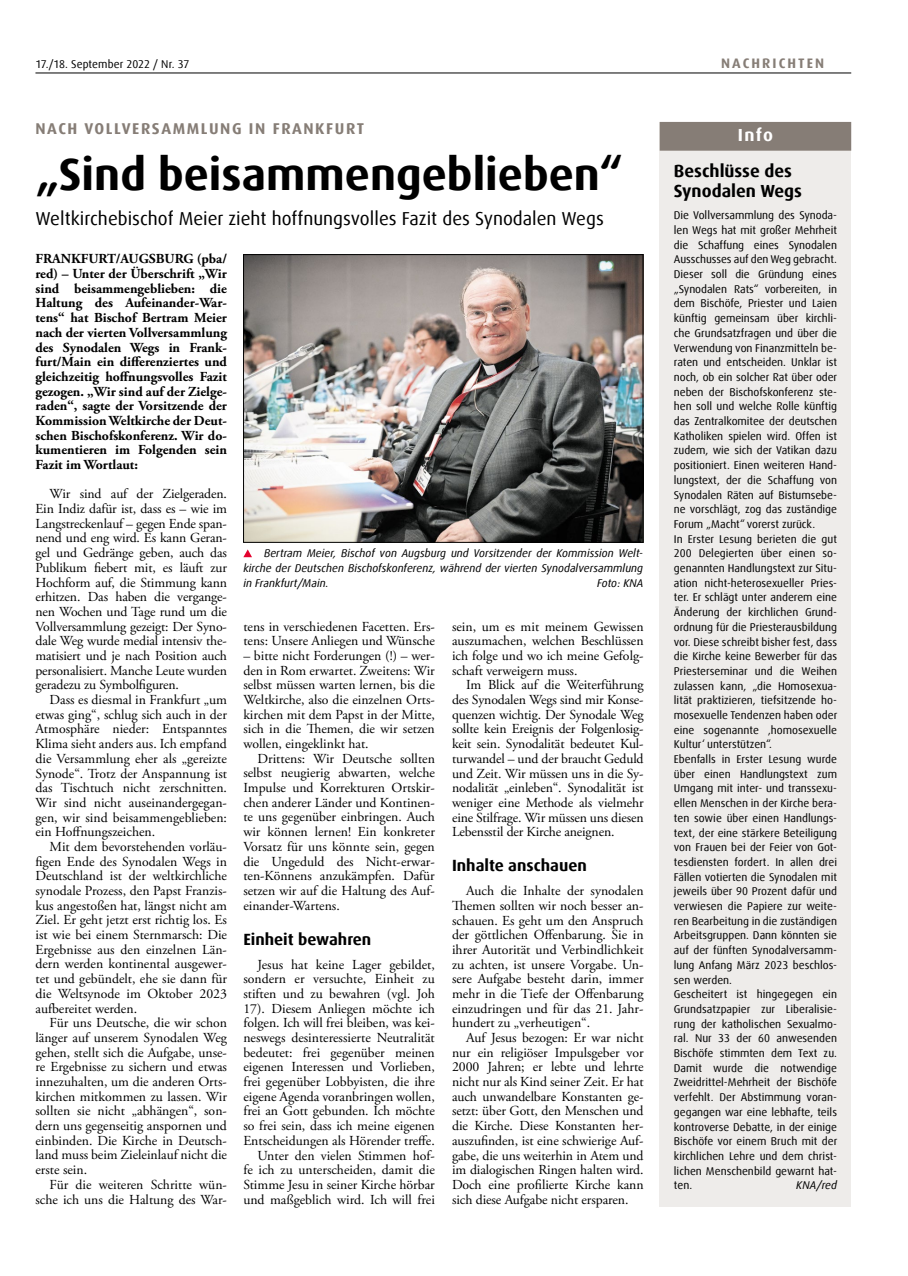
<style>
.page{position:relative;width:908px;height:1276px;background:#fff}
.page>*{position:absolute;margin:0;border:0;box-sizing:border-box;transform-origin:0 0}
.t1{font:700 45px "Dax Offc Pro";color:#000}
.t2{font:18.75px "Dax Offc Pro";color:#000}
.t3{font:700 17.5px/20px "Dax Offc Pro";color:#000}
.t4{font:700 17.5px "Dax Offc Pro";color:#fff}
.t5{font:700 16.25px "Dax Offc Pro";color:#000}
.t6{font:700 15.62px "Dax Offc Pro";letter-spacing:.1em;color:#867d76}
.t7{font:13.75px/14.6px "Adobe Garamond Pro";color:#000;text-align:justify}
.t8{font:700 13.75px/14.6px "Adobe Garamond Pro";color:#000;text-align:justify}
.t9{font:700 13.75px "Dax Offc Pro";letter-spacing:.15em;color:#867d76}
.t10{font:11.25px/14.8px "Dax Offc Pro";color:#000}
.t11{font:italic 11.25px/14.8px "Dax Offc Pro";color:#000;text-align:justify}
</style>
<div class="page">
<hr style="left:35px;top:73px;width:815px;height:1px;background:#000">
<img style="left:245px;top:256px;width:396px;height:284px">
<div style="left:243px;top:254px;width:400px;height:288px;border:1px solid #000"></div>
<svg style="left:243px;top:549px;width:9px;height:8px"></svg>
<div style="left:659px;top:122px;width:191px;height:1084px;background:#eeecea"></div>
<div style="left:659px;top:122px;width:191px;height:29px;background:#867d76"></div>
<p class="t10" style="left:35px;top:56px;width:155px">17./18. September 2022 / Nr. 37</p>
<p class="t9" style="left:720px;top:54px;width:104px">NACHRICHTEN</p>
<p class="t6" style="left:35px;top:118px;width:330px">NACH VOLLVERSAMMLUNG IN FRANKFURT</p>
<h1 class="t1" style="left:35px;top:145px;width:588px">„Sind beisammengeblieben“</h1>
<h2 class="t2" style="left:35px;top:206px;width:569px">Weltkirchebischof Meier zieht hoffnungsvolles Fazit des Synodalen Wegs</h2>
<p class="t8" style="left:35px;top:252px;width:193px">FRANKFURT/AUGSBURG (pba/ red) – Unter der Überschrift „Wir sind beisammengeblieben: die Haltung des Aufeinander-War&shy;tens“ hat Bischof Bertram Meier nach der vierten Vollversammlung des Synodalen Wegs in Frank&shy;furt/Main ein differenziertes und gleichzeitig hoffnungsvolles Fazit gezogen. „Wir sind auf der Zielge&shy;raden“, sagte der Vorsitzende der Kommission Weltkirche der Deut&shy;schen Bischofskonferenz. Wir do&shy;kumentieren im Folgenden sein Fazit im Wortlaut:</p>
<p class="t7" style="left:35px;top:487px;width:193px;text-indent:14px">Wir sind auf der Zielgeraden.<br>Ein Indiz dafür ist, dass es – wie im Langstreckenlauf – gegen Ende span&shy;nend und eng wird. Es kann Geran&shy;gel und Gedränge geben, auch das Publikum fiebert mit, es läuft zur Hochform auf, die Stimmung kann erhitzen. Das haben die vergange&shy;nen Wochen und Tage rund um die Vollversammlung gezeigt: Der Syno&shy;dale Weg wurde medial intensiv the&shy;matisiert und je nach Position auch personalisiert. Manche Leute wurden geradezu zu Symbolfiguren.</p>
<p class="t7" style="left:35px;top:693px;width:193px;text-indent:14px">Dass es diesmal in Frankfurt „um etwas ging“, schlug sich auch in der Atmosphäre nieder: Entspanntes Klima sieht anders aus. Ich empfand die Versammlung eher als „gereizte Synode“. Trotz der Anspannung ist das Tischtuch nicht zerschnitten.<br>Wir sind nicht auseinandergegan&shy;gen, wir sind beisammengeblieben: ein Hoffnungszeichen.</p>
<p class="t7" style="left:35px;top:839px;width:193px;text-indent:14px">Mit dem bevorstehenden vorläu&shy;figen Ende des Synodalen Wegs in Deutschland ist der weltkirchliche synodale Prozess, den Papst Franzis&shy;kus angestoßen hat, längst nicht am Ziel. Er geht jetzt erst richtig los. Es ist wie bei einem Sternmarsch: Die Ergebnisse aus den einzelnen Län&shy;dern werden kontinental ausgewer&shy;tet und gebündelt, ehe sie dann für die Weltsynode im Oktober 2023 aufbereitet werden.</p>
<p class="t7" style="left:35px;top:1016px;width:193px;text-indent:14px">Für uns Deutsche, die wir schon länger auf unserem Synodalen Weg gehen, stellt sich die Aufgabe, unse&shy;re Ergebnisse zu sichern und etwas innezuhalten, um die anderen Orts&shy;kirchen mitkommen zu lassen. Wir sollten sie nicht „abhängen“, son&shy;dern uns gegenseitig anspornen und einbinden. Die Kirche in Deutsch&shy;land muss beim Zieleinlauf nicht die erste sein.</p>
<p class="t7" style="left:35px;top:1177px;width:193px;text-align:right">Für die weiteren Schritte wün&shy;sche ich uns die Haltung des War-</p>
<p class="t11" style="left:243px;top:546px;width:401px;text-indent:21px">Bertram Meier, Bischof von Augsburg und Vorsitzender der Kommission Welt&shy;kirche der Deutschen Bischofskonferenz, während der vierten Synodalversammlung in Frankfurt/Main.</p>
<p class="t11" style="left:597px;top:575px;width:48px">Foto: KNA</p>
<p class="t7" style="left:243px;top:619px;width:193px">tens in verschiedenen Facetten. Ers&shy;tens: Unsere Anliegen und Wünsche</p>
<p class="t7" style="left:243px;top:648px;width:193px">– bitte nicht Forderungen (!) – wer&shy;den in Rom erwartet. Zweitens: Wir selbst müssen warten lernen, bis die Weltkirche, also die einzelnen Orts&shy;kirchen mit dem Papst in der Mitte, sich in die Themen, die wir setzen wollen, eingeklinkt hat.</p>
<p class="t7" style="left:243px;top:751px;width:193px;text-indent:14px">Drittens: Wir Deutsche sollten selbst neugierig abwarten, welche Impulse und Korrekturen Ortskir&shy;chen anderer Länder und Kontinen&shy;te uns gegenüber einbringen. Auch wir können lernen! Ein konkreter Vorsatz für uns könnte sein, gegen die Ungeduld des Nicht-erwar&shy;ten-Könnens anzukämpfen. Dafür setzen wir auf die Haltung des Auf&shy;einander-Wartens.</p>
<p class="t5" style="left:243px;top:928px;width:129px">Einheit bewahren</p>
<p class="t7" style="left:243px;top:957px;width:193px;text-align:right">Jesus hat keine Lager gebildet, sondern er versuchte, Einheit zu stiften und zu bewahren (vgl. Joh 17). Diesem Anliegen möchte ich folgen. Ich will frei bleiben, was kei&shy;neswegs desinteressierte Neutralität bedeutet: frei gegenüber meinen eigenen Interessen und Vorlieben, frei gegenüber Lobbyisten, die ihre eigene Agenda voranbringen wollen, frei an Gott gebunden. Ich möchte so frei sein, dass ich meine eigenen Entscheidungen als Hörender treffe.<br>Unter den vielen Stimmen hof-<br>fe ich zu unterscheiden, damit die Stimme Jesu in seiner Kirche hörbar und maßgeblich wird. Ich will frei</p>
<p class="t7" style="left:452px;top:619px;width:193px">sein, um es mit meinem Gewissen auszumachen, welchen Beschlüssen ich folge und wo ich meine Gefolg&shy;schaft verweigern muss.</p>
<p class="t7" style="left:452px;top:678px;width:193px;text-indent:14px">Im Blick auf die Weiterführung des Synodalen Wegs sind mir Konse&shy;quenzen wichtig. Der Synodale Weg sollte kein Ereignis der Folgenlosig&shy;keit sein. Synodalität bedeutet Kul&shy;turwandel – und der braucht Geduld und Zeit. Wir müssen uns in die Sy&shy;nodalität „einleben“. Synodalität ist weniger eine Methode als vielmehr eine Stilfrage. Wir müssen uns diesen Lebensstil der Kirche aneignen.</p>
<p class="t5" style="left:452px;top:855px;width:136px">Inhalte anschauen</p>
<p class="t7" style="left:452px;top:884px;width:193px;text-indent:14px">Auch die Inhalte der synodalen Themen sollten wir noch besser an&shy;schauen. Es geht um den Anspruch der göttlichen Offenbarung. Sie in ihrer Autorität und Verbindlichkeit zu achten, ist unsere Vorgabe. Un&shy;sere Aufgabe besteht darin, immer mehr in die Tiefe der Offenbarung einzudringen und für das 21. Jahr&shy;hundert zu „verheutigen“.</p>
<p class="t7" style="left:452px;top:1031px;width:193px;text-indent:14px">Auf Jesus bezogen: Er war nicht nur ein religiöser Impulsgeber vor 2000 Jahren; er lebte und lehrte nicht nur als Kind seiner Zeit. Er hat auch unwandelbare Konstanten ge&shy;setzt: über Gott, den Menschen und die Kirche. Diese Konstanten her&shy;auszufinden, ist eine schwierige Auf&shy;gabe, die uns weiterhin in Atem und im dialogischen Ringen halten wird.<br>Doch eine profilierte Kirche kann sich diese Aufgabe nicht ersparen.</p>
<p class="t4" style="left:737px;top:124px;width:37px">Info</p>
<p class="t3" style="left:673px;top:161px;width:130px">Beschlüsse des<br>Synodalen Wegs</p>
<p class="t10" style="left:673px;top:208px;width:165px">Die Vollversammlung des Synoda&shy;len Wegs hat mit großer Mehrheit die Schaffung eines Synodalen<br>Ausschusses auf den Weg gebracht.<br>Dieser soll die Gründung eines „Synodalen Rats“ vorbereiten, in dem Bischöfe, Priester und Laien künftig gemeinsam über kirchli&shy;che Grundsatzfragen und über die<br>Verwendung von Finanzmitteln be&shy;raten und entscheiden. Unklar ist noch, ob ein solcher Rat über oder neben der Bischofskonferenz ste&shy;hen soll und welche Rolle künftig das Zentralkomitee der deutschen<br>Katholiken spielen wird. Offen ist zudem, wie sich der Vatikan dazu positioniert. Einen weiteren Hand&shy;lungstext, der die Schaffung von<br>Synodalen Räten auf Bistumsebe&shy;ne vorschlägt, zog das zuständige<br>Forum „Macht“ vorerst zurück.<br>In Erster Lesung berieten die gut<br>200 Delegierten über einen so&shy;genannten Handlungstext zur Situ&shy;ation nicht-heterosexueller Pries&shy;ter. Er schlägt unter anderem eine<br>Änderung der kirchlichen Grund&shy;ordnung für die Priesterausbildung vor. Diese schreibt bisher fest, dass die Kirche keine Bewerber für das<br>Priesterseminar und die Weihen zulassen kann, „die Homosexua&shy;lität praktizieren, tiefsitzende ho&shy;mosexuelle Tendenzen haben oder eine sogenannte ‚homosexuelle<br>Kultur‘ unterstützen“.<br>Ebenfalls in Erster Lesung wurde über einen Handlungstext zum<br>Umgang mit inter- und transsexu&shy;ellen Menschen in der Kirche bera&shy;ten sowie über einen Handlungs&shy;text, der eine stärkere Beteiligung von Frauen bei der Feier von Got&shy;tesdiensten fordert. In allen drei<br>Fällen votierten die Synodalen mit jeweils über 90 Prozent dafür und verwiesen die Papiere zur weite&shy;ren Bearbeitung in die zuständigen<br>Arbeitsgruppen. Dann könnten sie auf der fünften Synodalversamm&shy;lung Anfang März 2023 beschlos&shy;sen werden.<br>Gescheitert ist hingegegen ein<br>Grundsatzpapier zur Liberalisie&shy;rung der katholischen Sexualmo&shy;ral. Nur 33 der 60 anwesenden<br>Bischöfe stimmten dem Text zu.<br>Damit wurde die notwendige<br>Zweidrittel-Mehrheit der Bischöfe verfehlt. Der Abstimmung voran&shy;gegangen war eine lebhafte, teils kontroverse Debatte, in der einige<br>Bischöfe vor einem Bruch mit der kirchlichen Lehre und dem christ&shy;lichen Menschenbild gewarnt hat&shy;ten.</p>
<p class="t11" style="left:796px;top:1178px;width:42px">KNA/red</p>
</div>
